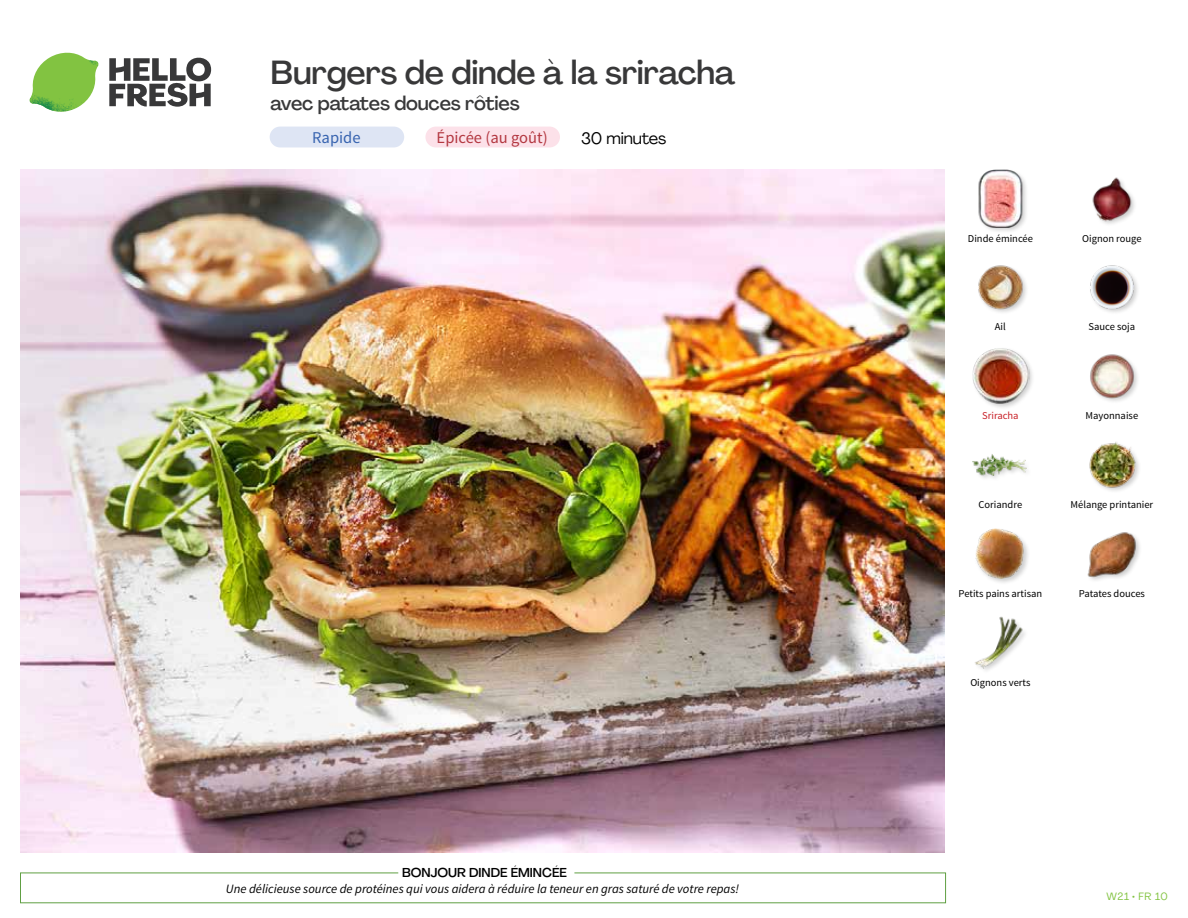
<style>
.page{position:relative;width:1188px;height:918px;background:#fff}
.page>*{position:absolute;margin:0;border:0;box-sizing:border-box;transform-origin:0 0}
.t1{font:500 33px "Agrandir";letter-spacing:-.01em;color:#383839}
.t2{font:500 19.5px "Agrandir";letter-spacing:-.01em;color:#383839}
.t3{font:16.5px "Source Sans Pro";color:#b33841}
.t4{font:16.5px "Agrandir";letter-spacing:-.01em;color:#000}
.t5{font:16.5px "Source Sans Pro";color:#3763af}
.t6{font:italic 12.75px "Source Sans Pro";color:#000}
.t7{font:500 12.75px "Agrandir";color:#000}
.t8{font:10.5px "Source Sans Pro";color:#000}
.t9{font:10.5px "Source Sans Pro";color:#c82027}
.t10{font:10.5px "Agrandir";letter-spacing:.05em;color:#82c341}
</style>
<div class="page">
<div style="left:270px;top:127px;width:134px;height:20px;background:#dee5f4;border-radius:10px"></div>
<div style="left:425px;top:127px;width:135px;height:20px;background:#fce1e9;border-radius:10px"></div>
<svg style="left:109px;top:57px;width:102px;height:50px"></svg>
<svg style="left:34px;top:53px;width:62px;height:40px"></svg>
<img style="left:67px;top:53px;width:32px;height:26px">
<img style="left:33px;top:75px;width:59px;height:11px">
<img style="left:29px;top:79px;width:61px;height:33px">
<img style="left:65px;top:86px;width:27px;height:25px">
<div style="left:20px;top:873px;width:926px;height:30px;border:1px solid #609f43"></div>
<div style="left:398px;top:865px;width:176px;height:15px;background:#fff"></div>
<img style="left:21px;top:170px;width:924px;height:682px">
<img style="left:975px;top:616px;width:50px;height:55px">
<img style="left:1087px;top:532px;width:53px;height:48px">
<div style="left:974px;top:528px;width:57px;height:58px;background:#000;opacity:.2"></div>
<img style="left:975px;top:529px;width:51px;height:50px">
<img style="left:1089px;top:442px;width:50px;height:49px">
<img style="left:972px;top:454px;width:55px;height:23px">
<img style="left:1090px;top:354px;width:48px;height:48px">
<div style="left:972px;top:347px;width:63px;height:63px;background:#000;opacity:.2"></div>
<img style="left:972px;top:347px;width:57px;height:58px">
<img style="left:1090px;top:265px;width:48px;height:48px">
<img style="left:978px;top:265px;width:49px;height:48px">
<img style="left:1092px;top:177px;width:43px;height:47px">
<div style="left:978px;top:169px;width:50px;height:65px;background:#000;opacity:.2"></div>
<img style="left:978px;top:170px;width:50px;height:57px">
<h1 class="t1" style="left:271px;top:52px;width:466px">Burgers de dinde à la sriracha</h1>
<h2 class="t2" style="left:271px;top:91px;width:251px">avec patates douces rôties</h2>
<h3 class="t3" style="left:437px;top:128px;width:113px">Épicée (au goût)</h3>
<h3 class="t5" style="left:312px;top:128px;width:50px">Rapide</h3>
<h3 class="t4" style="left:581px;top:128px;width:87px">30 minutes</h3>
<p class="t7" style="left:402px;top:864px;width:166px">BONJOUR DINDE ÉMINCÉE</p>
<p class="t6" style="left:226px;top:881px;width:515px">Une délicieuse source de protéines qui vous aidera à réduire la teneur en gras saturé de votre repas!</p>
<p class="t8" style="left:968px;top:232px;width:67px">Dinde émincée</p>
<p class="t8" style="left:1082px;top:232px;width:61px">Oignon rouge</p>
<p class="t8" style="left:995px;top:320px;width:12px">Ail</p>
<p class="t8" style="left:1089px;top:320px;width:48px">Sauce soja</p>
<p class="t9" style="left:982px;top:409px;width:38px">Sriracha</p>
<p class="t8" style="left:1086px;top:409px;width:54px">Mayonnaise</p>
<p class="t8" style="left:979px;top:498px;width:45px">Coriandre</p>
<p class="t8" style="left:1071px;top:498px;width:84px">Mélange printanier</p>
<p class="t8" style="left:959px;top:587px;width:85px">Petits pains artisan</p>
<p class="t8" style="left:1079px;top:587px;width:68px">Patates douces</p>
<p class="t8" style="left:970px;top:676px;width:62px">Oignons verts</p>
<p class="t10" style="left:1106px;top:890px;width:63px">W21 • FR 10</p>
</div>
